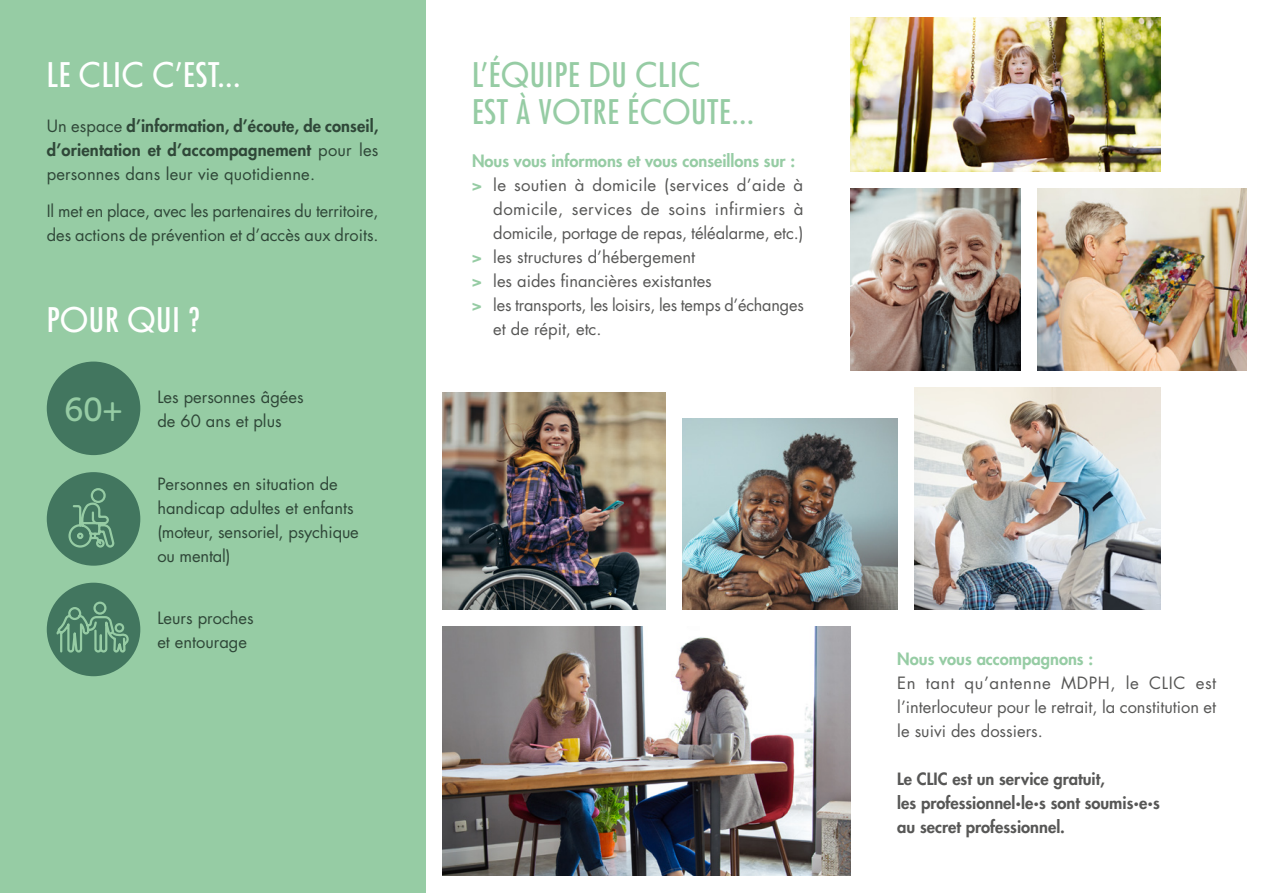
<style>
.page{position:relative;width:1263px;height:893px;background:#fff}
.page>*{position:absolute;margin:0;border:0;box-sizing:border-box;transform-origin:0 0}
.t1{font:condensed 33px/37.5px "Futura Std";letter-spacing:.03em;color:#96cca4}
.t2{font:condensed 33px "Futura Std";letter-spacing:.03em;color:#fff}
.t3{font:16.5px/24px "Futura Std";color:#575756;text-align:justify}
.t4{font:16.5px/24px "Futura Std";color:#2f4738}
.t5{font:800 16.5px/24px "Futura Std";letter-spacing:.015em;color:#2f4738;text-align:justify}
.t6{font:800 16.5px/24px "Futura Std";color:#575756}
.t7{font:800 16.5px "Futura Std";color:#96cca4}
.t8{font:16.5px "Futura Std";letter-spacing:.02em;color:#575756}
.t9{font:16.5px "Futura Std";letter-spacing:.025em;color:#575756}
.s1{font-weight:500;font-stretch:normal}
.s2{font-weight:400}
.s3{font-weight:800;color:#96cca4}
.s4{font-size:9.9px}
</style>
<div class="page">
<div style="left:0;top:0;width:425px;height:893px;background:#96cca4"></div>
<div style="left:47px;top:472px;width:93px;height:94px;background:#42765f;border-radius:50%"></div>
<svg style="left:68px;top:488px;width:46px;height:60px"></svg>
<div style="left:47px;top:362px;width:93px;height:93px;background:#42765f;border-radius:50%"></div>
<div style="left:47px;top:583px;width:93px;height:93px;background:#42765f;border-radius:50%"></div>
<svg style="left:55px;top:600px;width:76px;height:77px"></svg>
<img style="left:442px;top:393px;width:223px;height:217px">
<img style="left:442px;top:627px;width:408px;height:249px">
<img style="left:682px;top:418px;width:215px;height:192px">
<img style="left:1037px;top:189px;width:209px;height:182px">
<img style="left:850px;top:17px;width:311px;height:155px">
<img style="left:850px;top:189px;width:170px;height:182px">
<img style="left:914px;top:388px;width:247px;height:222px">
<h1 class="t2" style="left:47px;top:55px;width:195px">LE <span class="s1">C</span>LI<span class="s1">C C</span>’EST...</h1>
<p class="t5" style="left:47px;top:114px;width:333px"><span class="s2">Un espace</span> d’information, d’écoute, de conseil, d’orientation et d’accompagnement <span class="s2">pour les personnes dans leur vie quotidienne.</span></p>
<p class="t4" style="left:47px;top:199px;width:333px">Il met en place, avec les partenaires du territoire, des actions de prévention et d’accès aux droits.</p>
<h1 class="t2" style="left:47px;top:300px;width:155px">P<span class="s1">O</span>UR <span class="s1">Q</span>UI ?</h1>
<p class="t4" style="left:64px;top:385px;width:241px;text-indent:93px">Les personnes âgées<br><sup>60+</sup> de 60 ans et plus</p>
<p class="t4" style="left:157px;top:472px;width:203px">Personnes en situation de handicap adultes et enfants (moteur, sensoriel, psychique ou mental)</p>
<p class="t4" style="left:157px;top:606px;width:98px">Leurs proches et entourage</p>
<h1 class="t1" style="left:472px;top:56px;width:283px">L’É<span class="s1">Q</span>UIPE <span class="s1">D</span>U <span class="s1">C</span>LI<span class="s1">C<br></span>EST À V<span class="s1">O</span>TRE É<span class="s1">CO</span>UTE...</h1>
<p class="t7" style="left:472px;top:151px;width:325px">Nous vous informons et vous conseillons sur :</p>
<p class="t8" style="left:472px;top:175px;width:333px"><span class="s3">&gt;</span> le soutien à domicile (services d’aide à</p>
<p class="t9" style="left:493px;top:199px;width:312px">domicile, services de soins infirmiers à</p>
<p class="t3" style="left:493px;top:221px;width:312px">domicile, portage de repas, téléalarme, etc.)</p>
<p class="t3" style="left:472px;top:245px;width:224px"><span class="s3">&gt;</span> les structures d’hébergement</p>
<p class="t3" style="left:472px;top:269px;width:241px"><span class="s3">&gt;</span> les aides financières existantes</p>
<p class="t3" style="left:472px;top:293px;width:333px"><span class="s3">&gt;</span> les transports, les loisirs, les temps d’échanges</p>
<p class="t3" style="left:493px;top:317px;width:110px">et de répit, etc.</p>
<p class="t7" style="left:897px;top:649px;width:197px">Nous vous accompagnons :</p>
<p class="t3" style="left:897px;top:672px;width:321px">En tant qu’antenne MDPH, le CLIC est l’interlocuteur pour le retrait, la constitution et le suivi des dossiers.</p>
<p class="t6" style="left:897px;top:767px;width:264px">Le CLIC est un service gratuit,<br>les professionnel<span class="s4">•</span>le<span class="s4">•</span>s sont soumis<span class="s4">•</span>e<span class="s4">•</span>s au secret professionnel.</p>
</div>
